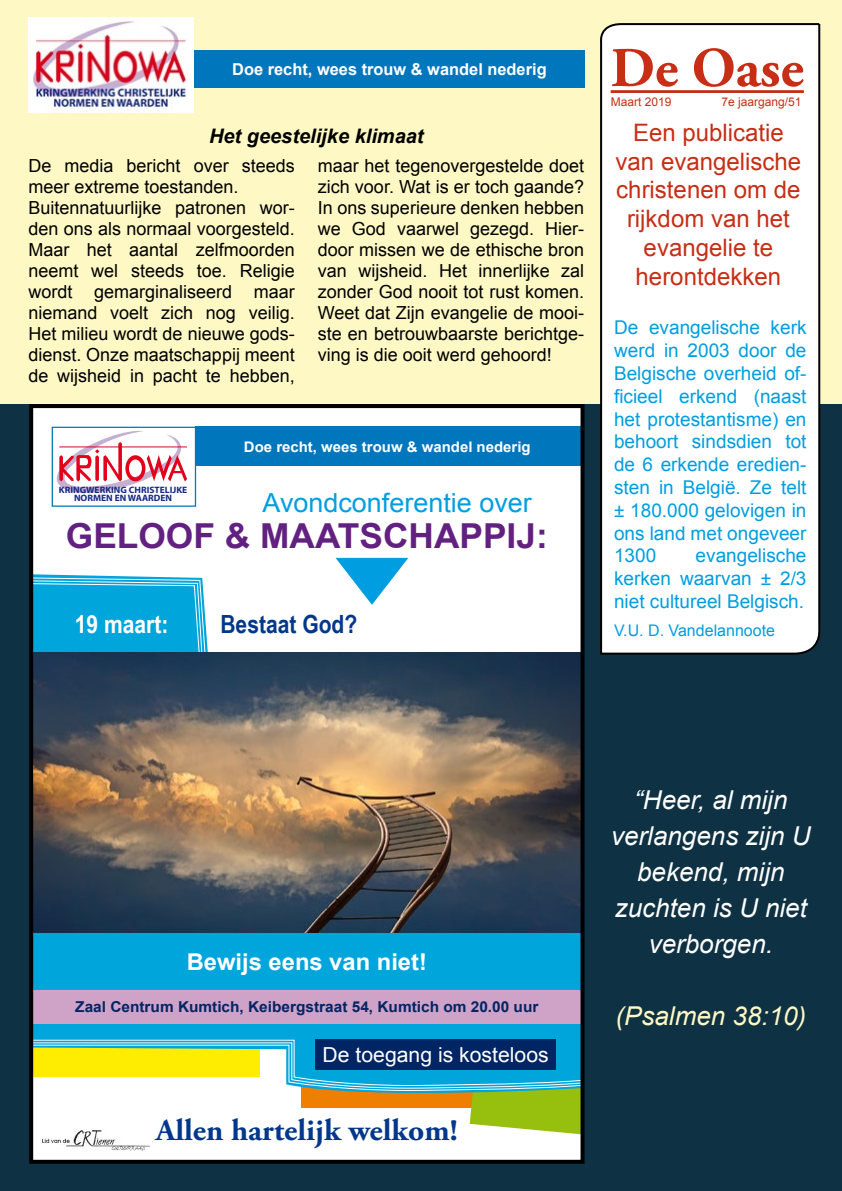
<style>
.page{position:relative;width:842px;height:1191px;background:#fff}
.page>*{position:absolute;margin:0;border:0;box-sizing:border-box;transform-origin:0 0}
.t1{font:700 56px "Adobe Garamond Pro";letter-spacing:-.005em;color:#c72e15}
.t2{font:700 34.4px "Arial";color:#622181}
.t3{font:700 30.6px "Adobe Garamond Pro";color:#00378b}
.t4{font:26.2px "Arial";color:#009ee0}
.t5{font:italic 26px/36px "Arial";color:#fff;text-align:center}
.t6{font:italic 26px "Arial";color:#fef8c5}
.t7{font:700 25px "Arial Narrow";color:#00378b}
.t8{font:700 25px "Arial Narrow";color:#fff}
.t9{font:24px/28.8px "Arial";color:#c72e15;text-align:center}
.t10{font:700 23.2px "Arial";color:#fff}
.t11{font:20.6px "Arial";color:#fff}
.t12{font:italic 700 20px "Arial";color:#000}
.t13{font:19px/22.8px "Arial";color:#009ee0;text-align:justify}
.t14{font:18px/21px "Arial";color:#000}
.t15{font:700 16.4px "Arial";color:#fff}
.t16{font:16px "Arial";color:#009ee0}
.t17{font:700 15px "Arial";color:#002565}
.t18{font:700 14.6px "Arial";color:#fff}
.t19{font:12px "Arial";color:#c72e15}
.t20{font:700 9.2px/8.4px "Myriad";color:#162983;text-align:center}
</style>
<div class="page">
<div style="left:0;top:0;width:842px;height:408px;background:#fef8c5"></div>
<div style="left:187px;top:50px;width:398px;height:37px;background:#0076bd"></div>
<div style="left:0;top:404px;width:842px;height:787px;background:#0e3243"></div>
<img style="left:29px;top:18px;width:165px;height:94px">
<svg style="left:600px;top:23px;width:221px;height:632px;background:#eaeaea"></svg>
<hr style="left:611px;top:90px;width:193px;height:3px;background:#c72e15">
<div style="left:31px;top:406px;width:551px;height:755px;background:#fff"></div>
<div style="left:34px;top:574px;width:545px;height:465px;background:#00a5db"></div>
<svg style="left:34px;top:577px;width:545px;height:3px"></svg>
<svg style="left:34px;top:580px;width:545px;height:3px"></svg>
<svg style="left:34px;top:583px;width:545px;height:69px"></svg>
<svg style="left:34px;top:1039px;width:545px;height:95px"></svg>
<div style="left:315px;top:1039px;width:240px;height:31px;background:#002565"></div>
<div style="left:31px;top:989px;width:551px;height:34px;background:#cfa2c7"></div>
<img style="left:42px;top:1129px;width:108px;height:21px">
<div style="left:195px;top:427px;width:387px;height:39px;background:#0076bd"></div>
<svg style="left:56px;top:430px;width:131px;height:64px"></svg>
<hr style="left:59px;top:446px;width:128px;height:1px;background:#e2001a">
<div style="left:52px;top:427px;width:144px;height:80px;border:1px solid #0076bd"></div>
<svg style="left:336px;top:558px;width:72px;height:47px"></svg>
<img style="left:34px;top:652px;width:545px;height:280px">
<div style="left:29px;top:404px;width:555px;height:759px;border:4px solid #000"></div>
<p class="t15" style="left:232px;top:58px;width:316px">Doe recht, wees trouw &amp; wandel nederig</p>
<p class="t12" style="left:209px;top:123px;width:216px">Het geestelijke klimaat</p>
<p class="t14" style="left:28px;top:155px;width:268px">De media bericht over steeds meer extreme toestanden.<br>Buitennatuurlijke patronen wor&shy;den ons als normaal voorgesteld.<br>Maar het aantal zelfmoorden neemt wel steeds toe. Religie wordt gemarginaliseerd maar niemand voelt zich nog veilig.<br>Het milieu wordt de nieuwe gods&shy;dienst. Onze maatschappij meent de wijsheid in pacht te hebben,</p>
<p class="t14" style="left:318px;top:155px;width:268px;text-align:justify">maar het tegenovergestelde doet zich voor. Wat is er toch gaande?<br>In ons superieure denken hebben we God vaarwel gezegd. Hier&shy;door missen we de ethische bron van wijsheid. Het innerlijke zal zonder God nooit tot rust komen.<br>Weet dat Zijn evangelie de mooi&shy;ste en betrouwbaarste berichtge&shy;ving is die ooit werd gehoord!</p>
<p class="t18" style="left:244px;top:437px;width:288px">Doe recht, wees trouw &amp; wandel nederig</p>
<p class="t20" style="left:59px;top:486px;width:130px">KRINGWERKING CHRISTELIJKE<br>NORMEN EN WAARDEN</p>
<h3 class="t4" style="left:263px;top:486px;width:271px">Avondconferentie over</h3>
<h2 class="t2" style="left:66px;top:513px;width:483px">GELOOF &amp; MAATSCHAPPIJ:</h2>
<h3 class="t8" style="left:75px;top:605px;width:95px">19 maart:</h3>
<h3 class="t7" style="left:220px;top:605px;width:138px">Bestaat God?</h3>
<h1 class="t1" style="left:611px;top:36px;width:195px">De Oase</h1>
<p class="t19" style="left:611px;top:94px;width:62px">Maart 2019</p>
<p class="t19" style="left:721px;top:94px;width:82px">7e jaargang/51</p>
<h3 class="t9" style="left:616px;top:118px;width:187px">Een publicatie van evangelische christenen om de rijkdom van het evangelie te herontdekken</h3>
<p class="t13" style="left:614px;top:316px;width:194px">De evangelische kerk werd in 2003 door de Belgische overheid of&shy;ficieel erkend (naast het protestantisme) en behoort sindsdien tot de 6 erkende eredien&shy;sten in België. Ze telt ± 180.000 gelovigen in ons land met ongeveer 1300</p>
<p class="t13" style="left:614px;top:544px;width:194px;text-indent:82px">evangelische kerken waarvan ± 2/3 niet cultureel Belgisch.</p>
<p class="t16" style="left:614px;top:620px;width:162px">V.U. D. Vandelannoote</p>
<p class="t10" style="left:187px;top:946px;width:242px">Bewijs eens van niet!</p>
<p class="t17" style="left:75px;top:997px;width:465px">Zaal Centrum Kumtich, Keibergstraat 54, Kumtich om 20.00 uur</p>
<p class="t11" style="left:323px;top:1041px;width:228px">De toegang is kosteloos</p>
<h3 class="t3" style="left:156px;top:1113px;width:303px">Allen hartelijk welkom!</h3>
<h3 class="t5" style="left:611px;top:782px;width:201px">“Heer, al mijn verlangens zijn U bekend, mijn zuchten is U niet verborgen.</h3>
<h3 class="t6" style="left:615px;top:999px;width:192px">(Psalmen 38:10)</h3>
</div>
